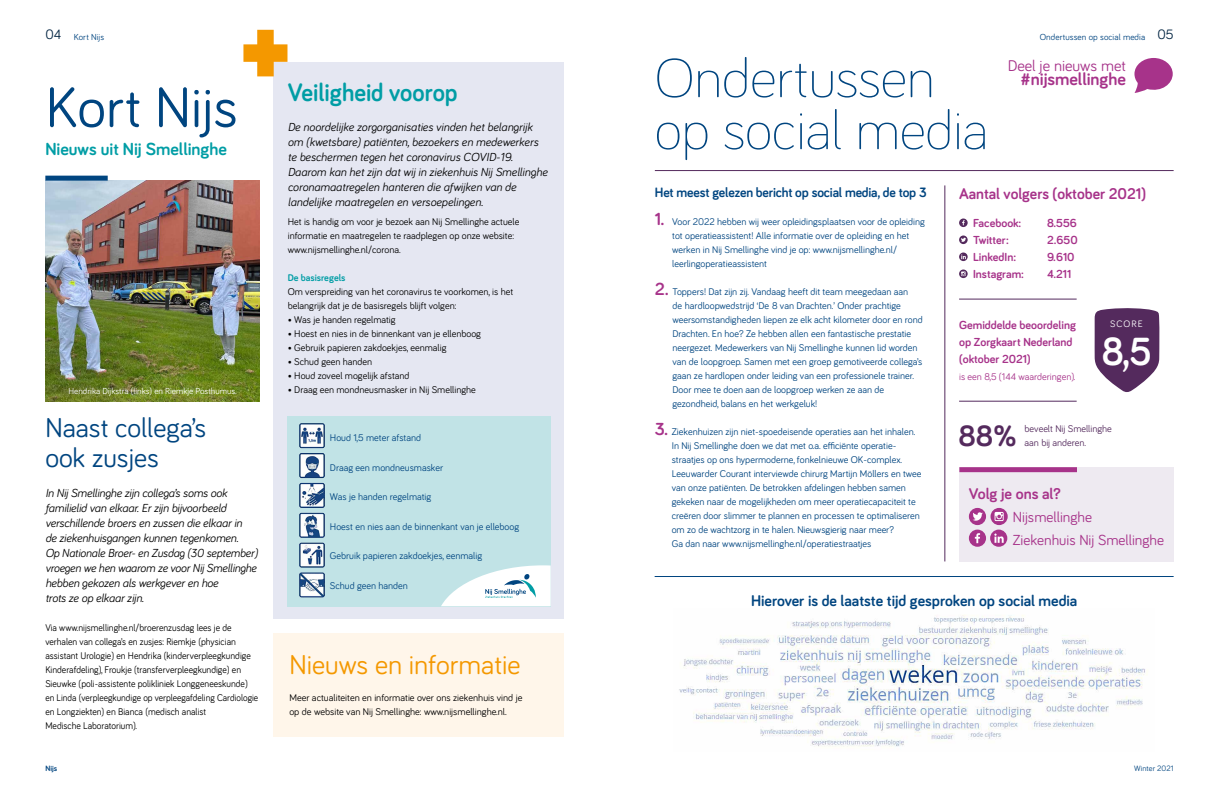
<style>
.page{position:relative;width:1219px;height:794px;background:#fff}
.page>*{position:absolute;margin:0;border:0;box-sizing:border-box;transform-origin:0 0}
.t1{font:58px "Bariol";color:#004580}
.t2{font:300 56px "Bariol";color:#004580}
.t3{font:700 40.5px "Bariol";color:#fff;scale:.95 1}
.t4{font:700 30.3px "Bariol";color:#542a5d}
.t5{font:28px/30px "Bariol";color:#004580}
.t6{font:28px "Bariol";color:#f49800}
.t7{font:700 26px "Bariol";color:#009da5;scale:.95 1}
.t8{font:700 18px "Bariol";color:#009da5}
.t9{font:700 18px "Bariol";color:#a7338a}
.t10{font:700 16px "Bariol";color:#004580}
.t11{font:700 16px "Bariol";color:#a7338a}
.t12{font:16px "Bariol";color:#a7338a}
.t13{font:15px/23px "Bariol";color:#a7338a}
.t14{font:700 14px "Bariol";letter-spacing:-.01em;color:#004580}
.t15{font:14px "Bariol";color:#002341}
.t16{font:italic 12px/15px "Bariol";letter-spacing:-.01em;color:#000}
.t17{font:700 12px/17px "Bariol";color:#a7338a}
.t18{font:10px/14px "Bariol";color:#004580}
.t19{font:10px/14px "Bariol";color:#000}
.t20{font:10px/14px "Bariol";color:#000;scale:.95 1}
.t21{font:10px/14px "Bariol";color:#542a5d}
.t22{font:10px "Bariol";color:#a7338a}
.t23{font:700 10px "Bariol";color:#009da5}
.t24{font:9.6px "Bariol";letter-spacing:.11em;color:#fff}
.t25{font:9px "Bariol";color:#fff}
.t26{font:9px "Bariol";letter-spacing:.01em;color:#004580}
.t27{font:8px "Bariol";letter-spacing:.01em;color:#004580}
.t28{font:700 8px "Bariol";color:#004580}
.s1{font-weight:700;font-size:18px;color:#a7338a}
</style>
<div class="page">
<img style="left:45px;top:181px;width:215px;height:220px">
<div style="left:45px;top:176px;width:63px;height:5px;background:#004580"></div>
<div style="left:274px;top:62px;width:290px;height:557px;background:#e5e7f2"></div>
<svg style="left:243px;top:30px;width:44px;height:46px"></svg>
<div style="left:274px;top:633px;width:290px;height:104px;background:#fff6ea"></div>
<div style="left:287px;top:416px;width:264px;height:190px;background:#c1e3e6"></div>
<svg style="left:1134px;top:58px;width:39px;height:35px"></svg>
<img style="left:679px;top:615px;width:468px;height:132px">
<svg style="left:959px;top:218px;width:9px;height:9px"></svg>
<svg style="left:962px;top:220px;width:3px;height:5px"></svg>
<svg style="left:959px;top:235px;width:9px;height:9px"></svg>
<svg style="left:961px;top:238px;width:5px;height:4px"></svg>
<svg style="left:959px;top:252px;width:9px;height:9px"></svg>
<svg style="left:961px;top:254px;width:5px;height:5px"></svg>
<svg style="left:959px;top:269px;width:9px;height:9px"></svg>
<svg style="left:961px;top:271px;width:5px;height:5px"></svg>
<div style="left:959px;top:467px;width:215px;height:94px;background:#eeeaf1"></div>
<hr style="left:959px;top:299px;width:118px;height:1px;background:#542a5d">
<hr style="left:959px;top:401px;width:118px;height:1px;background:#542a5d">
<hr style="left:655px;top:170px;width:519px;height:1px;background:#542a5d">
<hr style="left:655px;top:576px;width:519px;height:1px;background:#004580">
<div style="left:959px;top:467px;width:118px;height:5px;background:#a7338a"></div>
<div style="left:969px;top:508px;width:17px;height:17px;background:#a7338a;border-radius:50%"></div>
<svg style="left:969px;top:529px;width:17px;height:18px"></svg>
<svg style="left:990px;top:529px;width:17px;height:18px"></svg>
<svg style="left:972px;top:507px;width:36px;height:38px"></svg>
<svg style="left:1095px;top:308px;width:65px;height:84px;background:#6e4b76"></svg>
<hr style="left:945px;top:185px;width:1px;height:376px;background:#542a5d">
<svg style="left:441px;top:565px;width:110px;height:41px"></svg>
<img style="left:299px;top:423px;width:26px;height:175px">
<h3 class="t15" style="left:45px;top:25px;width:17px">04</h3>
<p class="t26" style="left:74px;top:31px;width:32px">Kort Nijs</p>
<h1 class="t1" style="left:45px;top:68px;width:194px">Kort Nijs</h1>
<h3 class="t8" style="left:45px;top:136px;width:183px">Nieuws uit Nij Smellinghe</h3>
<h3 class="t7" style="left:288px;top:75px;width:180px">Veiligheid voorop</h3>
<p class="t16" style="left:288px;top:119px;width:261px">De noordelijke zorgorganisaties vinden het belangrijk om (kwetsbare) patiënten, bezoekers en medewerkers te beschermen tegen het coronavirus COVID-19.<br>Daarom kan het zijn dat wij in ziekenhuis Nij Smellinghe coronamaatregelen hanteren die afwijken van de landelijke maatregelen en versoepelingen.</p>
<p class="t19" style="left:288px;top:214px;width:233px">Het is handig om voor je bezoek aan Nij Smellinghe actuele informatie en maatregelen te raadplegen op onze website: www.nijsmellinghe.nl/corona.</p>
<p class="t23" style="left:288px;top:270px;width:59px">De basisregels</p>
<p class="t19" style="left:288px;top:284px;width:227px">Om verspreiding van het coronavirus te voorkomen, is het belangrijk dat je de basisregels blijft volgen:</p>
<p class="t19" style="left:288px;top:312px;width:109px">• Was je handen regelmatig</p>
<p class="t19" style="left:288px;top:326px;width:195px">• Hoest en nies in de binnenkant van je ellenboog</p>
<p class="t19" style="left:288px;top:340px;width:160px">• Gebruik papieren zakdoekjes, eenmalig</p>
<p class="t19" style="left:288px;top:354px;width:86px">• Schud geen handen</p>
<p class="t19" style="left:288px;top:368px;width:123px">• Houd zoveel mogelijk afstand</p>
<p class="t25" style="left:68px;top:385px;width:169px">Hendrika Dijkstra (links) en Riemkje Posthumus.</p>
<p class="t19" style="left:288px;top:382px;width:190px">• Draag een mondneusmasker in Nij Smellinghe</p>
<h3 class="t5" style="left:45px;top:411px;width:162px">Naast collega’s ook zusjes</h3>
<p class="t16" style="left:45px;top:485px;width:214px">In Nij Smellinghe zijn collega’s soms ook familielid van elkaar. Er zijn bijvoorbeeld verschillende broers en zussen die elkaar in<br>de ziekenhuisgangen kunnen tegenkomen.<br>Op Nationale Broer- en Zusdag (30 september) vroegen we hen waarom ze voor Nij Smellinghe hebben gekozen als werkgever en hoe<br>trots ze op elkaar zijn.</p>
<p class="t20" style="left:45px;top:620px;width:226px">Via www.nijsmellinghe.nl/broerenzusdag lees je de verhalen van collega’s en zusjes: Riemkje (physician assistant Urologie) en Hendrika (kinderverpleegkundige Kinderafdeling), Froukje (transferverpleegkundige) en Sieuwke (poli-assistente polikliniek Longgeneeskunde) en Linda (verpleegkundige op verpleegafdeling Cardiologie en Longziekten) en Bianca (medisch analist<br>Medische Laboratorium).</p>
<p class="t18" style="left:330px;top:430px;width:93px">Houd 1,5 meter afstand</p>
<p class="t18" style="left:330px;top:459px;width:115px">Draag een mondneusmasker</p>
<p class="t18" style="left:330px;top:489px;width:103px">Was je handen regelmatig</p>
<p class="t18" style="left:330px;top:518px;width:191px">Hoest en nies aan de binnenkant van je elleboog</p>
<p class="t18" style="left:330px;top:548px;width:154px">Gebruik papieren zakdoekjes, eenmalig</p>
<p class="t18" style="left:330px;top:577px;width:79px">Schud geen handen</p>
<h3 class="t6" style="left:289px;top:645px;width:233px">Nieuws en informatie</h3>
<p class="t19" style="left:289px;top:690px;width:235px">Meer actualiteiten en informatie over ons ziekenhuis vind je op de website van Nij Smellinghe: www.nijsmellinghe.nl.</p>
<h2 class="t2" style="left:655px;top:40px;width:281px">Ondertussen</h2>
<h2 class="t2" style="left:655px;top:92px;width:335px">op social media</h2>
<p class="t26" style="left:1040px;top:31px;width:107px">Ondertussen op social media</p>
<h3 class="t12" style="left:1008px;top:54px;width:120px">Deel je nieuws met</h3>
<h3 class="t9" style="left:1021px;top:66px;width:107px">#nijsmellinghe</h3>
<h3 class="t15" style="left:1157px;top:25px;width:18px">05</h3>
<h3 class="t14" style="left:655px;top:183px;width:273px">Het meest gelezen bericht op social media, de top 3</h3>
<h3 class="t11" style="left:959px;top:183px;width:189px">Aantal volgers (oktober 2021)</h3>
<p class="t17" style="left:973px;top:214px;width:50px">Facebook:</p>
<p class="t17" style="left:1047px;top:214px;width:31px">8.556</p>
<p class="t17" style="left:973px;top:231px;width:37px">Twitter:</p>
<p class="t17" style="left:1047px;top:231px;width:32px">2.650</p>
<p class="t17" style="left:973px;top:248px;width:44px">LinkedIn:</p>
<p class="t17" style="left:1047px;top:248px;width:29px">9.610</p>
<p class="t17" style="left:973px;top:265px;width:52px">Instagram:</p>
<p class="t17" style="left:1047px;top:265px;width:26px">4.211</p>
<p class="t18" style="left:672px;top:214px;width:254px;text-indent:-17px"><span class="s1">1.</span> Voor 2022 hebben wij weer opleidingsplaatsen voor de opleiding tot operatieassistent! Alle informatie over de opleiding en het werken in Nij Smellinghe vind je op: www.nijsmellinghe.nl/ leerlingoperatieassistent</p>
<p class="t18" style="left:672px;top:284px;width:252px;text-indent:-18px"><span class="s1">2.</span> Toppers! Dat zijn zij. Vandaag heeft dit team meegedaan aan<br>de hardloopwedstrijd ‘De 8 van Drachten.’ Onder prachtige weersomstandigheden liepen ze elk acht kilometer door en rond Drachten. En hoe? Ze hebben allen een fantastische prestatie neergezet. Medewerkers van Nij Smellinghe kunnen lid worden van de loopgroep. Samen met een groep gemotiveerde collega’s gaan ze hardlopen onder leiding van een professionele trainer.<br>Door mee te doen aan de loopgroep werken ze aan de gezondheid, balans en het werkgeluk!</p>
<p class="t18" style="left:672px;top:424px;width:251px;text-indent:-17px"><span class="s1">3.</span> Ziekenhuizen zijn niet-spoedeisende operaties aan het inhalen.<br>In Nij Smellinghe doen we dat met o.a. efficiënte operatie&shy;straatjes op ons hypermoderne, fonkelnieuwe OK-complex.<br>Leeuwarder Courant interviewde chirurg Martijn Möllers en twee van onze patiënten. De betrokken afdelingen hebben samen gekeken naar de mogelijkheden om meer operatiecapaciteit te creëren door slimmer te plannen en processen te optimaliseren om zo de wachtzorg in te halen. Nieuwsgierig naar meer?<br>Ga dan naar www.nijsmellinghe.nl/operatiestraatjes</p>
<p class="t21" style="left:1025px;top:421px;width:89px">beveelt Nij Smellinghe aan bij anderen.</p>
<p class="t17" style="left:959px;top:316px;width:118px">Gemiddelde beoordeling op Zorgkaart Nederland (oktober 2021)</p>
<p class="t22" style="left:959px;top:370px;width:118px">is een 8,5 (144 waarderingen).</p>
<p class="t24" style="left:1110px;top:317px;width:34px">SCORE</p>
<h3 class="t3" style="left:1102px;top:323px;width:54px">8,5</h3>
<h3 class="t4" style="left:959px;top:415px;width:59px">88%</h3>
<h3 class="t11" style="left:969px;top:482px;width:93px">Volg je ons al?</h3>
<h3 class="t13" style="left:1013px;top:504px;width:153px">Nijsmellinghe<br>Ziekenhuis Nij Smellinghe</h3>
<h3 class="t10" style="left:751px;top:590px;width:328px">Hierover is de laatste tijd gesproken op social media</h3>
<p class="t28" style="left:45px;top:763px;width:14px">Nijs</p>
<p class="t27" style="left:1134px;top:763px;width:41px">Winter 2021</p>
</div>
